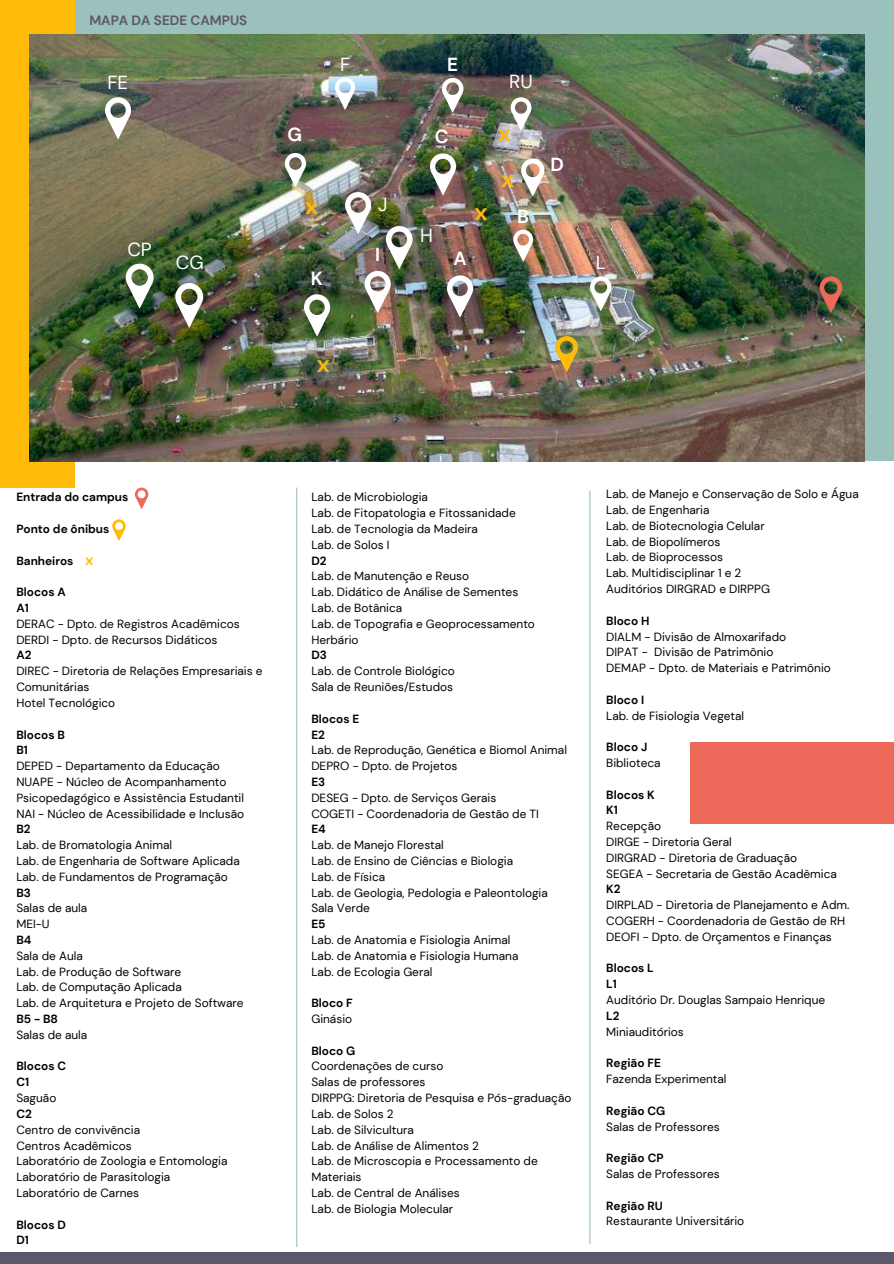
<style>
.page{position:relative;width:894px;height:1264px;background:#fff}
.page>*{position:absolute;margin:0;border:0;box-sizing:border-box;transform-origin:0 0}
.t1{font:700 23.4px "DM Sans";color:#ffba0a}
.t2{font:18.9px "DM Sans";color:#fff}
.t3{font:700 18.9px "DM Sans";color:#fff}
.t4{font:700 15px "DM Sans";color:#ffba0a}
.t5{font:700 13.5px "DM Sans";color:#5d576b}
.t6{font:11.85px/15.8px "DM Sans";color:#000}
.t7{font:700 11.85px/15.8px "DM Sans";color:#000}
</style>
<div class="page">
<div style="left:0;top:1252px;width:893px;height:11px;background:#5d576b"></div>
<div style="left:689px;top:742px;width:204px;height:81px;background:#ed6a5a"></div>
<div style="left:0;top:0;width:893px;height:461px;background:#9bc1bc"></div>
<div style="left:0;top:0;width:75px;height:488px;background:#ffba0a"></div>
<img style="left:29px;top:35px;width:835px;height:426px">
<svg style="left:105px;top:97px;width:26px;height:42px"></svg>
<svg style="left:430px;top:153px;width:25px;height:42px"></svg>
<svg style="left:510px;top:97px;width:21px;height:34px"></svg>
<svg style="left:442px;top:78px;width:21px;height:34px"></svg>
<svg style="left:521px;top:159px;width:23px;height:37px"></svg>
<svg style="left:513px;top:230px;width:20px;height:31px"></svg>
<svg style="left:590px;top:276px;width:21px;height:35px"></svg>
<svg style="left:555px;top:336px;width:22px;height:36px"></svg>
<svg style="left:447px;top:275px;width:26px;height:42px"></svg>
<svg style="left:335px;top:77px;width:20px;height:33px"></svg>
<svg style="left:285px;top:153px;width:21px;height:34px"></svg>
<svg style="left:304px;top:294px;width:26px;height:42px"></svg>
<svg style="left:126px;top:263px;width:27px;height:45px"></svg>
<svg style="left:819px;top:276px;width:22px;height:36px"></svg>
<svg style="left:112px;top:519px;width:14px;height:21px"></svg>
<hr style="left:589px;top:490px;width:1px;height:753px;background:#9bc1bc">
<svg style="left:135px;top:487px;width:13px;height:22px"></svg>
<hr style="left:296px;top:487px;width:1px;height:759px;background:#9bc1bc">
<svg style="left:175px;top:283px;width:28px;height:44px"></svg>
<img style="left:345px;top:192px;width:67px;height:120px">
<p class="t5" style="left:89px;top:12px;width:159px">MAPA DA SEDE CAMPUS</p>
<h2 class="t2" style="left:340px;top:53px;width:12px">F</h2>
<h2 class="t3" style="left:447px;top:53px;width:12px">E</h2>
<h2 class="t2" style="left:107px;top:70px;width:22px">FE</h2>
<h2 class="t2" style="left:509px;top:69px;width:25px">RU</h2>
<h2 class="t3" style="left:287px;top:122px;width:16px">G</h2>
<h1 class="t1" style="left:305px;top:191px;width:15px">x</h1>
<h2 class="t2" style="left:378px;top:192px;width:11px">J</h2>
<h2 class="t2" style="left:127px;top:237px;width:26px">CP</h2>
<h2 class="t3" style="left:375px;top:242px;width:6px">I</h2>
<h2 class="t2" style="left:176px;top:250px;width:29px">CG</h2>
<h2 class="t3" style="left:311px;top:266px;width:14px">K</h2>
<h2 class="t3" style="left:434px;top:124px;width:15px">C</h2>
<h1 class="t1" style="left:497px;top:117px;width:15px">x</h1>
<h2 class="t2" style="left:420px;top:223px;width:14px">H</h2>
<h1 class="t1" style="left:474px;top:197px;width:15px">x</h1>
<h2 class="t3" style="left:453px;top:246px;width:15px">A</h2>
<h1 class="t1" style="left:501px;top:164px;width:15px">x</h1>
<h2 class="t3" style="left:517px;top:204px;width:13px">B</h2>
<h2 class="t3" style="left:550px;top:153px;width:15px">D</h2>
<h1 class="t1" style="left:317px;top:348px;width:15px">x</h1>
<h2 class="t2" style="left:595px;top:250px;width:11px">L</h2>
<p class="t7" style="left:16px;top:489px;width:113px">Entrada do campus</p>
<p class="t7" style="left:16px;top:521px;width:94px">Ponto de ônibus</p>
<p class="t7" style="left:16px;top:552px;width:59px">Banheiros</p>
<p class="t7" style="left:16px;top:584px;width:51px">Blocos A<br>A1</p>
<p class="t6" style="left:16px;top:616px;width:225px">DERAC - Dpto. de Registros Acadêmicos<br>DERDI - Dpto. de Recursos Didáticos</p>
<p class="t7" style="left:16px;top:647px;width:17px">A2</p>
<p class="t6" style="left:16px;top:663px;width:248px">DIREC - Diretoria de Relações Empresariais e<br>Comunitárias<br>Hotel Tecnológico</p>
<p class="t7" style="left:16px;top:726px;width:50px">Blocos B<br>B1</p>
<p class="t6" style="left:16px;top:758px;width:229px">DEPED - Departamento da Educação NUAPE - Núcleo de Acompanhamento Psicopedagógico e Assistência Estudantil NAI - Núcleo de Acessibilidade e Inclusão</p>
<p class="t7" style="left:16px;top:821px;width:16px">B2</p>
<p class="t6" style="left:16px;top:837px;width:225px">Lab. de Bromatologia Animal<br>Lab. de Engenharia de Software Aplicada<br>Lab. de Fundamentos de Programação</p>
<p class="t7" style="left:16px;top:884px;width:16px">B3</p>
<p class="t6" style="left:16px;top:900px;width:72px">Salas de aula<br>MEI-U</p>
<p class="t7" style="left:16px;top:932px;width:17px">B4</p>
<p class="t6" style="left:16px;top:947px;width:229px">Sala de Aula<br>Lab. de Produção de Software<br>Lab. de Computação Aplicada<br>Lab. de Arquitetura e Projeto de Software</p>
<p class="t7" style="left:16px;top:1011px;width:43px">B5 - B8</p>
<p class="t6" style="left:16px;top:1026px;width:72px">Salas de aula</p>
<p class="t7" style="left:16px;top:1058px;width:51px">Blocos C<br>C1</p>
<p class="t6" style="left:16px;top:1090px;width:42px">Saguão</p>
<p class="t7" style="left:16px;top:1105px;width:17px">C2</p>
<p class="t6" style="left:16px;top:1121px;width:212px">Centro de convivência<br>Centros Acadêmicos<br>Laboratório de Zoologia e Entomologia<br>Laboratório de Parasitologia<br>Laboratório de Carnes</p>
<p class="t7" style="left:16px;top:1216px;width:51px">Blocos D<br>D1</p>
<p class="t4" style="left:85px;top:549px;width:10px">x</p>
<p class="t6" style="left:311px;top:489px;width:206px">Lab. de Microbiologia<br>Lab. de Fitopatologia e Fitossanidade<br>Lab. de Tecnologia da Madeira<br>Lab. de Solos I</p>
<p class="t7" style="left:311px;top:552px;width:17px">D2</p>
<p class="t6" style="left:311px;top:568px;width:225px">Lab. de Manutenção e Reuso<br>Lab. Didático de Análise de Sementes<br>Lab. de Botânica<br>Lab. de Topografia e Geoprocessamento<br>Herbário</p>
<p class="t7" style="left:311px;top:647px;width:17px">D3</p>
<p class="t6" style="left:311px;top:663px;width:145px">Lab. de Controle Biológico<br>Sala de Reuniões/Estudos</p>
<p class="t7" style="left:311px;top:710px;width:49px">Blocos E<br>E2</p>
<p class="t6" style="left:311px;top:742px;width:257px">Lab. de Reprodução, Genética e Biomol Animal<br>DEPRO - Dpto. de Projetos</p>
<p class="t7" style="left:311px;top:774px;width:15px">E3</p>
<p class="t6" style="left:311px;top:789px;width:229px">DESEG - Dpto. de Serviços Gerais<br>COGETI - Coordenadoria de Gestão de TI</p>
<p class="t7" style="left:311px;top:821px;width:16px">E4</p>
<p class="t6" style="left:311px;top:837px;width:238px">Lab. de Manejo Florestal<br>Lab. de Ensino de Ciências e Biologia<br>Lab. de Física<br>Lab. de Geologia, Pedologia e Paleontologia<br>Sala Verde</p>
<p class="t7" style="left:311px;top:916px;width:16px">E5</p>
<p class="t6" style="left:311px;top:932px;width:208px">Lab. de Anatomia e Fisiologia Animal<br>Lab. de Anatomia e Fisiologia Humana<br>Lab. de Ecologia Geral</p>
<p class="t7" style="left:311px;top:995px;width:43px">Bloco F</p>
<p class="t6" style="left:311px;top:1011px;width:42px">Ginásio</p>
<p class="t7" style="left:311px;top:1042px;width:45px">Bloco G</p>
<p class="t6" style="left:311px;top:1058px;width:261px">Coordenações de curso<br>Salas de professores<br>DIRPPG: Diretoria de Pesquisa e Pós-graduação<br>Lab. de Solos 2<br>Lab. de Silvicultura<br>Lab. de Análise de Alimentos 2<br>Lab. de Microscopia e Processamento de<br>Materiais<br>Lab. de Central de Análises<br>Lab. de Biologia Molecular</p>
<p class="t6" style="left:606px;top:486px;width:254px">Lab. de Manejo e Conservação de Solo e Água<br>Lab. de Engenharia<br>Lab. de Biotecnologia Celular<br>Lab. de Biopolímeros<br>Lab. de Bioprocessos<br>Lab. Multidisciplinar 1 e 2<br>Auditórios DIRGRAD e DIRPPG</p>
<p class="t7" style="left:606px;top:612px;width:45px">Bloco H</p>
<p class="t6" style="left:606px;top:628px;width:226px">DIALM - Divisão de Almoxarifado<br>DIPAT - Divisão de Patrimônio<br>DEMAP - Dpto. de Materiais e Patrimônio</p>
<p class="t7" style="left:606px;top:691px;width:39px">Bloco I</p>
<p class="t6" style="left:606px;top:707px;width:139px">Lab. de Fisiologia Vegetal</p>
<p class="t7" style="left:606px;top:739px;width:43px">Bloco J</p>
<p class="t6" style="left:606px;top:755px;width:56px">Biblioteca</p>
<p class="t7" style="left:606px;top:786px;width:50px">Blocos K<br>K1</p>
<p class="t6" style="left:606px;top:818px;width:232px">Recepção<br>DIRGE - Diretoria Geral<br>DIRGRAD - Diretoria de Graduação<br>SEGEA - Secretaria de Gestão Acadêmica</p>
<p class="t7" style="left:606px;top:881px;width:16px">K2</p>
<p class="t6" style="left:606px;top:897px;width:244px">DIRPLAD - Diretoria de Planejamento e Adm.<br>COGERH - Coordenadoria de Gestão de RH<br>DEOFI - Dpto. de Orçamentos e Finanças</p>
<p class="t7" style="left:606px;top:960px;width:49px">Blocos L<br>L1</p>
<p class="t6" style="left:606px;top:992px;width:220px">Auditório Dr. Douglas Sampaio Henrique</p>
<p class="t7" style="left:606px;top:1007px;width:15px">L2</p>
<p class="t6" style="left:606px;top:1023px;width:79px">Miniauditórios</p>
<p class="t7" style="left:606px;top:1055px;width:56px">Região FE</p>
<p class="t6" style="left:606px;top:1071px;width:122px">Fazenda Experimental</p>
<p class="t7" style="left:606px;top:1102px;width:61px">Região CG</p>
<p class="t6" style="left:606px;top:1118px;width:115px">Salas de Professores</p>
<p class="t7" style="left:606px;top:1150px;width:59px">Região CP</p>
<p class="t6" style="left:606px;top:1165px;width:115px">Salas de Professores</p>
<p class="t7" style="left:606px;top:1197px;width:58px">Região RU</p>
<p class="t6" style="left:606px;top:1213px;width:139px">Restaurante Universitário</p>
</div>
